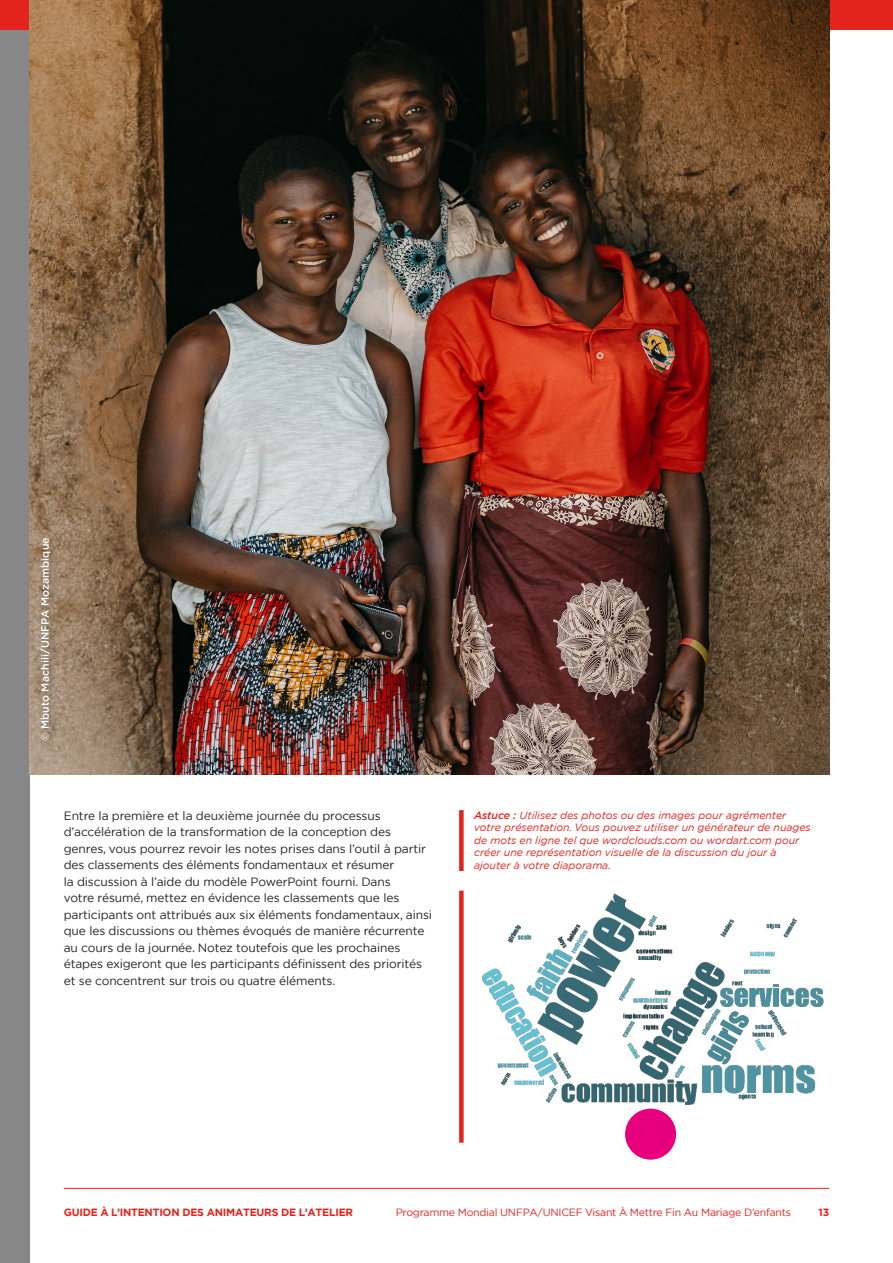
<style>
.page{position:relative;width:893px;height:1263px;background:#fff}
.page>*{position:absolute;margin:0;border:0;box-sizing:border-box;transform-origin:0 0}
.t1{font:12px/16.5px "Gotham";letter-spacing:-.01em;color:#222}
.t2{font:italic 10.5px/12.6px "Gotham";color:#e2241d}
.t3{font:10.5px "Gotham";letter-spacing:-.02em;color:#e2241d}
.t4{font:700 10.5px "Gotham";letter-spacing:-.02em;color:#e2241d}
.t5{font:500 10.5px "Gotham";letter-spacing:.01em;color:#fff}
.s1{font-weight:500}
</style>
<div class="page">
<div style="left:0;top:17px;width:30px;height:1246px;background:#878787"></div>
<hr style="left:64px;top:1188px;width:765px;height:1px;background:#e2241d">
<div style="left:0;top:0;width:893px;height:30px;background:#e2241d"></div>
<img style="left:482px;top:893px;width:342px;height:249px">
<img style="left:30px;top:0;width:799px;height:774px">
<div style="left:459px;top:810px;width:5px;height:61px;background:#e2241d"></div>
<div style="left:459px;top:891px;width:5px;height:252px;background:#e2241d"></div>
<div style="left:36px;top:533px;width:24px;height:218px;background:#000;opacity:.48"></div>
<div style="left:625px;top:1108px;width:51px;height:52px;background:#e6007d;border-radius:50%"></div>
<p class="t5" style="left:38px;top:741px;width:205px;rotate:-90deg">© Mbuto Machili/UNFPA Mozambique</p>
<p class="t1" style="left:64px;top:807px;width:370px">Entre la première et la deuxième journée du processus d’accélération de la transformation de la conception des genres, vous pourrez revoir les notes prises dans l’outil à partir des classements des éléments fondamentaux et résumer<br>la discussion à l’aide du modèle PowerPoint fourni. Dans<br>votre résumé, mettez en évidence les classements que les participants ont attribués aux six éléments fondamentaux, ainsi que les discussions ou thèmes évoqués de manière récurrente au cours de la journée. Notez toutefois que les prochaines étapes exigeront que les participants définissent des priorités et se concentrent sur trois ou quatre éléments.</p>
<p class="t2" style="left:474px;top:808px;width:338px"><span class="s1">Astuce :</span> Utilisez des photos ou des images pour agrémenter votre présentation. Vous pouvez utiliser un générateur de nuages de mots en ligne tel que wordclouds.com ou wordart.com pour créer une représentation visuelle de la discussion du jour à ajouter à votre diaporama.</p>
<p class="t4" style="left:64px;top:1205px;width:291px">GUIDE À L’INTENTION DES ANIMATEURS DE L’ATELIER</p>
<p class="t3" style="left:396px;top:1206px;width:397px">Programme Mondial UNFPA/UNICEF Visant À Mettre Fin Au Mariage D’enfants</p>
<p class="t4" style="left:818px;top:1205px;width:12px">13</p>
</div>
